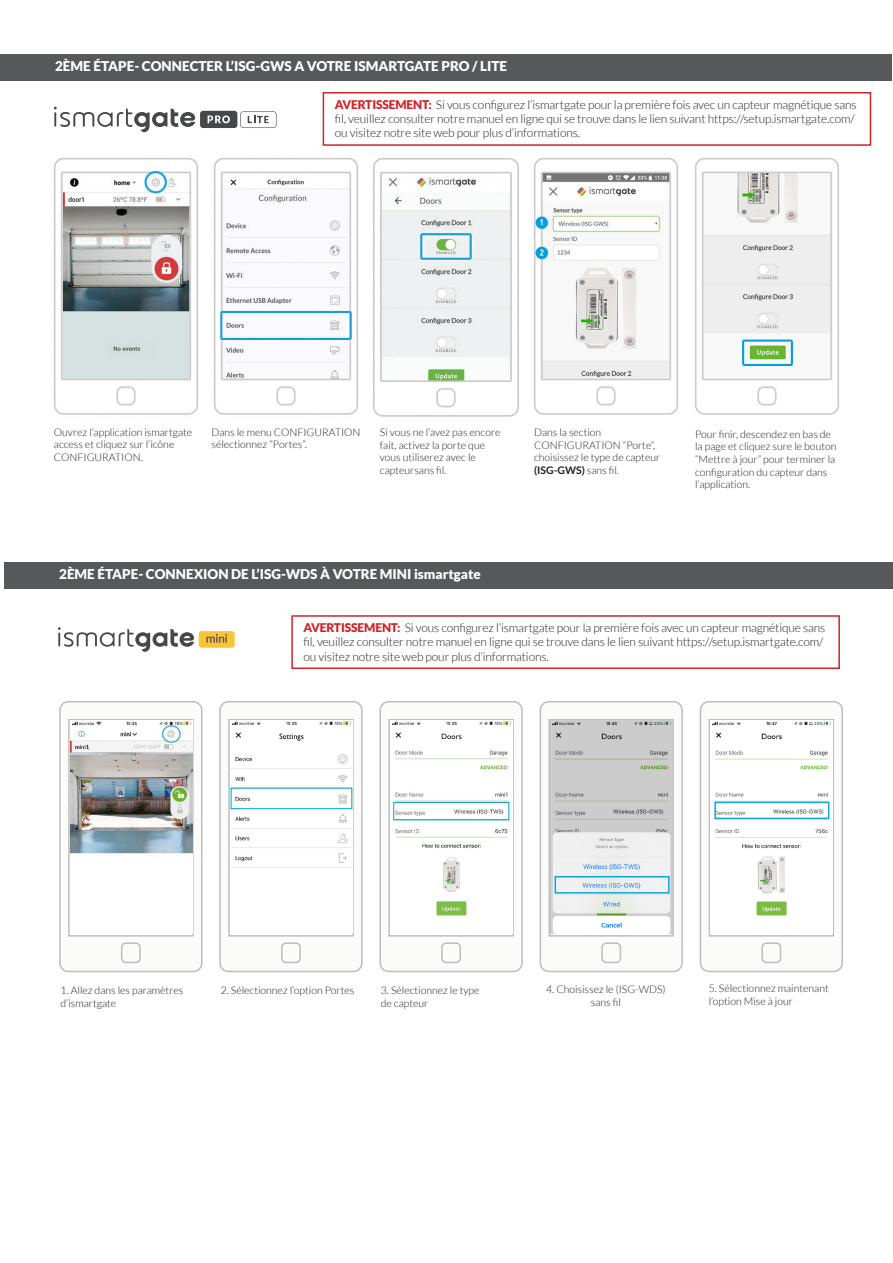
<style>
.page{position:relative;width:893px;height:1263px;background:#fff}
.page>*{position:absolute;margin:0;border:0;box-sizing:border-box;transform-origin:0 0}
.t1{font:900 13.5px "Lato";color:#fff}
.t2{font:300 12px/14.4px "Lato";letter-spacing:-.01em;color:#231f20}
.t3{font:300 10.5px/12.6px "Lato";color:#231f20}
.s1{font-weight:900;color:#d1232a}
.s2{font-weight:700}
</style>
<div class="page">
<div style="left:1px;top:54px;width:891px;height:27px;background:#57585a"></div>
<img style="left:54px;top:157px;width:144px;height:258px">
<img style="left:214px;top:143px;width:144px;height:272px">
<img style="left:373px;top:158px;width:146px;height:259px">
<img style="left:534px;top:158px;width:144px;height:257px">
<img style="left:695px;top:158px;width:144px;height:257px">
<div style="left:5px;top:562px;width:888px;height:27px;background:#57585a"></div>
<svg style="left:58px;top:627px;width:136px;height:25px"></svg>
<div style="left:199px;top:631px;width:36px;height:17px;background:#fec434;border-radius:3px"></div>
<svg style="left:206px;top:634px;width:21px;height:9px"></svg>
<div style="left:60px;top:702px;width:142px;height:269px;background:#fbfbfa;border-radius:9px"></div>
<div style="left:59px;top:701px;width:143px;height:271px;border:2px solid #bcbdc0;border-radius:9px"></div>
<svg style="left:68px;top:719px;width:126px;height:217px"></svg>
<div style="left:121px;top:942px;width:20px;height:21px;border:2px solid #bcbdc0;border-radius:4px"></div>
<img style="left:70px;top:720px;width:122px;height:213px">
<div style="left:220px;top:702px;width:142px;height:269px;background:#fbfbfa;border-radius:9px"></div>
<div style="left:219px;top:701px;width:144px;height:271px;border:2px solid #bcbdc0;border-radius:9px"></div>
<svg style="left:228px;top:719px;width:126px;height:217px"></svg>
<div style="left:281px;top:942px;width:20px;height:21px;border:2px solid #bcbdc0;border-radius:4px"></div>
<img style="left:230px;top:720px;width:122px;height:213px">
<div style="left:380px;top:702px;width:142px;height:269px;background:#fbfbfa;border-radius:9px"></div>
<div style="left:379px;top:701px;width:144px;height:271px;border:2px solid #bcbdc0;border-radius:9px"></div>
<svg style="left:388px;top:719px;width:126px;height:217px"></svg>
<div style="left:441px;top:942px;width:20px;height:21px;border:2px solid #bcbdc0;border-radius:4px"></div>
<img style="left:391px;top:720px;width:121px;height:213px">
<div style="left:540px;top:702px;width:142px;height:269px;background:#fbfbfa;border-radius:9px"></div>
<div style="left:540px;top:701px;width:143px;height:271px;border:2px solid #bcbdc0;border-radius:9px"></div>
<svg style="left:548px;top:719px;width:126px;height:217px"></svg>
<div style="left:601px;top:942px;width:20px;height:21px;border:2px solid #bcbdc0;border-radius:4px"></div>
<img style="left:551px;top:720px;width:121px;height:213px">
<div style="left:700px;top:702px;width:142px;height:269px;background:#fbfbfa;border-radius:9px"></div>
<div style="left:700px;top:701px;width:143px;height:271px;border:2px solid #bcbdc0;border-radius:9px"></div>
<svg style="left:709px;top:719px;width:125px;height:217px"></svg>
<div style="left:761px;top:942px;width:20px;height:21px;border:2px solid #bcbdc0;border-radius:4px"></div>
<img style="left:711px;top:720px;width:122px;height:213px">
<svg style="left:54px;top:107px;width:141px;height:25px"></svg>
<div style="left:200px;top:111px;width:37px;height:17px;background:#464748;border-radius:3px"></div>
<svg style="left:208px;top:116px;width:22px;height:7px"></svg>
<svg style="left:240px;top:111px;width:36px;height:17px"></svg>
<div style="left:555px;top:876px;width:115px;height:17px;border:2px solid #0da7dc"></div>
<div style="left:714px;top:801px;width:115px;height:18px;border:2px solid #0da7dc"></div>
<div style="left:323px;top:92px;width:548px;height:54px;border:2px solid #d1232a"></div>
<div style="left:291px;top:615px;width:549px;height:54px;border:2px solid #d1232a"></div>
<p class="t1" style="left:55px;top:59px;width:454px">2ÈME ÉTAPE- CONNECTER L’ISG-GWS A VOTRE ISMARTGATE PRO / LITE</p>
<p class="t2" style="left:335px;top:97px;width:523px"><span class="s1">AVERTISSEMENT:</span> Si vous configurez l’ismartgate pour la première fois avec un capteur magnétique sans fil, veuillez consulter notre manuel en ligne qui se trouve dans le lien suivant https://setup.ismartgate.com/ ou visitez notre site web pour plus d’informations.</p>
<p class="t3" style="left:54px;top:426px;width:140px">Ouvrez l’application ismartgate access et cliquez sur l’icône<br>CONFIGURATION.</p>
<p class="t3" style="left:211px;top:426px;width:151px">Dans le menu CONFIGURATION sélectionnez “Portes”.</p>
<p class="t3" style="left:380px;top:426px;width:122px">Si vous ne l’avez pas encore fait, activez la porte que vous utiliserez avec le capteursans fil.</p>
<p class="t3" style="left:695px;top:428px;width:143px">Pour finir, descendez en bas de la page et cliquez sure le bouton “Mettre à jour” pour terminer la configuration du capteur dans l’application.</p>
<p class="t3" style="left:534px;top:426px;width:128px">Dans la section<br>CONFIGURATION “Porte”, choisissez le type de capteur <span class="s2">(ISG-GWS)</span> sans fil.</p>
<p class="t1" style="left:59px;top:566px;width:423px">2ÈME ÉTAPE- CONNEXION DE L’ISG-WDS À VOTRE MINI ismartgate</p>
<p class="t2" style="left:304px;top:620px;width:523px"><span class="s1">AVERTISSEMENT:</span> Si vous configurez l’ismartgate pour la première fois avec un capteur magnétique sans fil, veuillez consulter notre manuel en ligne qui se trouve dans le lien suivant https://setup.ismartgate.com/ ou visitez notre site web pour plus d’informations.</p>
<p class="t3" style="left:221px;top:984px;width:135px">2. Sélectionnez l’option Portes</p>
<p class="t3" style="left:709px;top:982px;width:121px">5. Sélectionnez maintenant l’option Mise à jour</p>
<p class="t3" style="left:546px;top:983px;width:121px;text-align:center">4. Choisissez le (ISG-WDS) sans fil</p>
<p class="t3" style="left:61px;top:984px;width:124px">1. Allez dans les paramètres d’ismartgate</p>
<p class="t3" style="left:381px;top:984px;width:100px">3. Sélectionnez le type de capteur</p>
</div>
